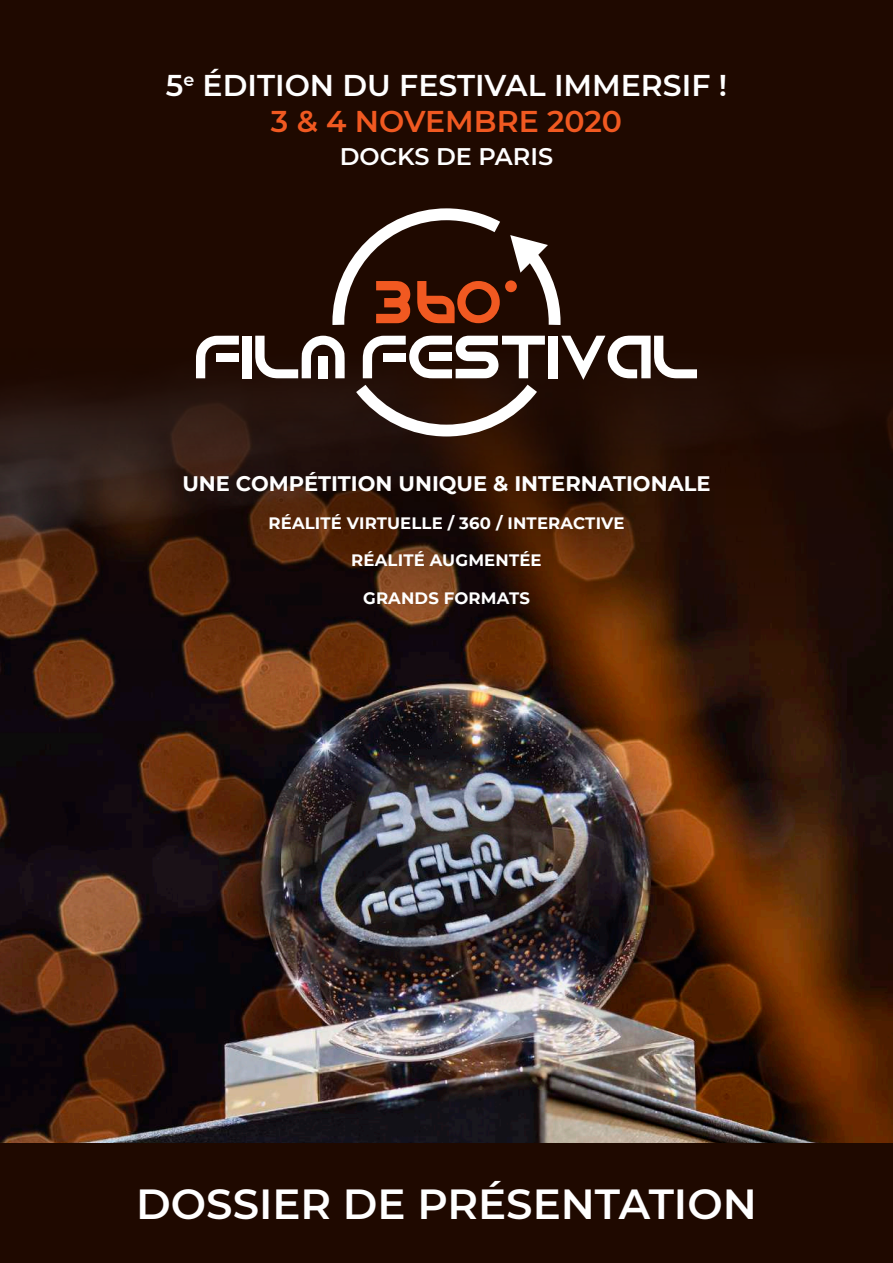
<style>
.page{position:relative;width:893px;height:1263px;background:#fff}
.page>*{position:absolute;margin:0;border:0;box-sizing:border-box;transform-origin:0 0}
.t1{font:600 42px "Montserrat";color:#fff}
.t2{font:600 30px/36px "Montserrat";color:#fff;text-align:center}
.t3{font:600 24px "Montserrat";color:#fff}
.t4{font:700 21px "Montserrat";color:#fff}
.t5{font:700 16.5px "Montserrat";letter-spacing:.01em;color:#fff}
.s1{color:#f15921}
</style>
<div class="page">
<img style="left:0;top:0;width:893px;height:1143px">
<svg style="left:196px;top:336px;width:43px;height:42px"></svg>
<div style="left:216px;top:353px;width:23px;height:8px;background:#fff"></div>
<div style="left:242px;top:336px;width:10px;height:42px;background:#fff"></div>
<svg style="left:255px;top:336px;width:90px;height:42px"></svg>
<svg style="left:363px;top:336px;width:182px;height:42px"></svg>
<div style="left:548px;top:336px;width:10px;height:42px;background:#fff"></div>
<svg style="left:561px;top:336px;width:136px;height:44px"></svg>
<svg style="left:510px;top:235px;width:50px;height:90px"></svg>
<svg style="left:356px;top:385px;width:181px;height:51px"></svg>
<svg style="left:332px;top:208px;width:168px;height:117px"></svg>
<div style="left:505px;top:280px;width:12px;height:12px;background:#f15921;border-radius:50%"></div>
<div style="left:0;top:1143px;width:893px;height:120px;background:#1f0900"></div>
<h2 class="t2" style="left:166px;top:66px;width:563px">5<sup>e</sup> ÉDITION DU FESTIVAL IMMERSIF !<br><span class="s1">3 &amp; 4 NOVEMBRE 2020</span></h2>
<h3 class="t3" style="left:340px;top:139px;width:215px">DOCKS DE PARIS</h3>
<p class="t4" style="left:182px;top:469px;width:530px">UNE COMPÉTITION UNIQUE &amp; INTERNATIONALE</p>
<p class="t5" style="left:268px;top:511px;width:357px">RÉALITÉ VIRTUELLE / 360 / INTERACTIVE</p>
<p class="t5" style="left:351px;top:548px;width:192px">RÉALITÉ AUGMENTÉE</p>
<p class="t5" style="left:363px;top:586px;width:168px">GRANDS FORMATS</p>
<h1 class="t1" style="left:136px;top:1174px;width:622px">DOSSIER DE PRÉSENTATION</h1>
</div>
